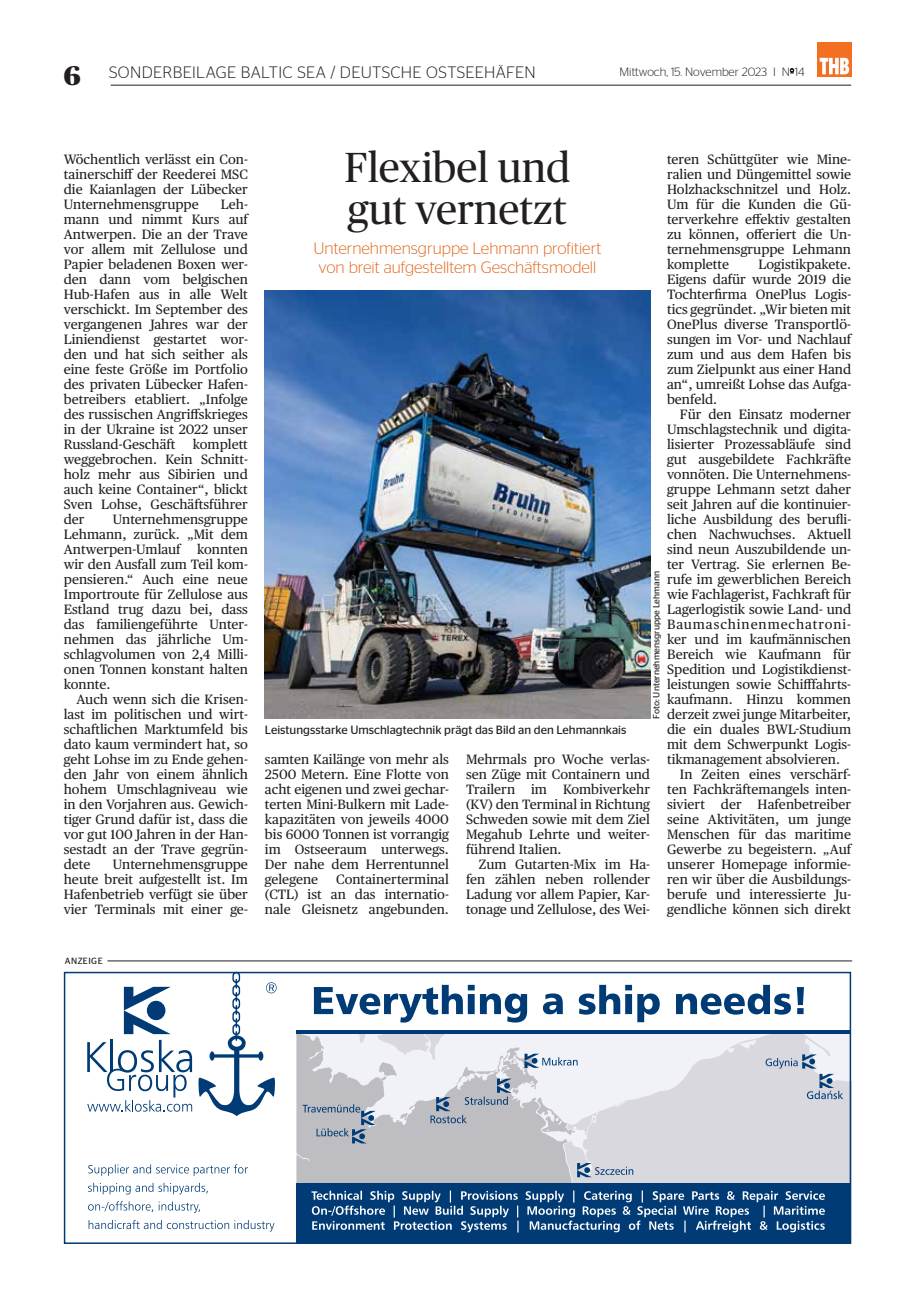
<style>
.page{position:relative;width:915px;height:1297px;background:#fff}
.page>*{position:absolute;margin:0;border:0;box-sizing:border-box;transform-origin:0 0}
.t1{font:42px/42px "Publico Headline";color:#231f20}
.t2{font:900 27px "Publico Headline";color:#231f20}
.t3{font:300 16.5px/19.5px "Stag Sans";color:#e2681f;text-align:center}
.t4{font:300 16.5px "Stag Sans";letter-spacing:.02em;color:#231f20}
.t5{font:13.5px/15px "Publico Text";color:#231f20;text-align:justify}
.t6{font:13.5px "Publico Text";letter-spacing:.065em;color:#231f20}
.t7{font:12px "Stag Sans";color:#231f20}
.t8{font:300 12px "Stag Sans";color:#231f20}
.t9{font:9px "Stag Sans";color:#231f20}
.t10{font:9px "Stag Sans";letter-spacing:.05em;color:#231f20}
</style>
<div class="page">
<hr style="left:111px;top:85px;width:739px;height:1px;background:#231f20">
<svg style="left:789px;top:68px;width:4px;height:6px"></svg>
<div style="left:816px;top:43px;width:34px;height:34px;background:#f36f21"></div>
<svg style="left:819px;top:58px;width:29px;height:16px"></svg>
<svg style="left:87px;top:1040px;width:105px;height:72px"></svg>
<svg style="left:124px;top:987px;width:47px;height:47px"></svg>
<svg style="left:198px;top:975px;width:78px;height:141px"></svg>
<svg style="left:314px;top:985px;width:489px;height:37px"></svg>
<svg style="left:296px;top:1034px;width:546px;height:207px"></svg>
<hr style="left:296px;top:1030px;width:554px;height:4px;background:#003b75">
<svg style="left:89px;top:1220px;width:185px;height:11px"></svg>
<svg style="left:88px;top:1201px;width:112px;height:12px"></svg>
<svg style="left:88px;top:1183px;width:120px;height:11px"></svg>
<svg style="left:88px;top:1164px;width:160px;height:12px"></svg>
<div style="left:64px;top:972px;width:786px;height:272px;border:2px solid #003b75"></div>
<hr style="left:107px;top:961px;width:744px;height:1px;background:#231f20">
<img style="left:265px;top:290px;width:384px;height:429px">
<h2 class="t2" style="left:64px;top:56px;width:18px">6</h2>
<p class="t4" style="left:109px;top:63px;width:428px">SONDERBEILAGE BALTIC SEA / DEUTSCHE OSTSEEHÄFEN</p>
<p class="t8" style="left:619px;top:66px;width:187px">Mittwoch, 15. November 2023 I N<sup>o</sup> 14</p>
<p class="t5" style="left:64px;top:151px;width:185px">Wöchentlich verlässt ein Con&shy;tainerschiff der Reederei MSC die Kaianlagen der Lübecker Unternehmensgruppe</p>
<p class="t5" style="left:64px;top:196px;width:185px;text-indent:157px">Leh&shy;mann und nimmt Kurs auf Antwerpen. Die an der Trave vor allem mit Zellulose und Papier beladenen Boxen wer&shy;den dann vom belgischen Hub-Hafen aus in alle Welt verschickt. Im September des vergangenen Jahres war der Liniendienst gestartet wor&shy;den und hat sich seither als eine feste Größe im Portfolio des privaten Lübecker Hafen&shy;betreibers etabliert. „Infolge des russischen Angriffskrieges in der Ukraine ist 2022 unser Russland-Geschäft</p>
<p class="t5" style="left:64px;top:436px;width:185px;text-indent:129px">komplett weggebrochen. Kein Schnitt&shy;holz mehr aus Sibirien und auch keine Container“, blickt Sven Lohse, Geschäftsführer der</p>
<p class="t5" style="left:64px;top:511px;width:185px;text-indent:49px">Unternehmensgruppe Lehmann, zurück. „Mit dem Antwerpen-Umlauf konnten wir den Ausfall zum Teil kom&shy;pensieren.“ Auch eine neue Importroute für Zellulose aus Estland trug dazu bei, dass das familiengeführte Unter&shy;nehmen das jährliche Um&shy;schlagvolumen von 2,4 Milli&shy;onen Tonnen konstant halten konnte.</p>
<p class="t5" style="left:64px;top:691px;width:185px;text-indent:13px">Auch wenn sich die Krisen&shy;last im politischen und wirt&shy;schaftlichen Marktumfeld bis dato kaum vermindert hat, so geht Lohse im zu Ende gehen&shy;den Jahr von einem ähnlich hohem Umschlagniveau wie in den Vorjahren aus. Gewich&shy;tiger Grund dafür ist, dass die vor gut 100 Jahren in der Han&shy;sestadt an der Trave gegrün&shy;dete</p>
<p class="t5" style="left:64px;top:856px;width:185px;text-indent:49px">Unternehmensgruppe heute breit aufgestellt ist. Im Hafenbetrieb verfügt sie über vier Terminals mit einer ge-</p>
<h1 class="t1" style="left:344px;top:145px;width:227px">Flexibel und gut vernetzt</h1>
<p class="t3" style="left:313px;top:238px;width:289px">Unternehmensgruppe Lehmann profitiert von breit aufgestelltem Geschäftsmodell</p>
<p class="t5" style="left:666px;top:151px;width:185px">teren Schüttgüter wie Mine&shy;ralien und Düngemittel sowie Holzhackschnitzel und Holz.<br>Um für die Kunden die Gü&shy;terverkehre effektiv gestalten zu können, offeriert die Un&shy;ternehmensgruppe Lehmann komplette</p>
<p class="t5" style="left:666px;top:256px;width:185px;text-indent:91px">Logistikpakete.<br>Eigens dafür wurde 2019 die Tochterfirma OnePlus Logis&shy;tics gegründet. „Wir bieten mit OnePlus diverse Transportlö&shy;sungen im Vor- und Nachlauf zum und aus dem Hafen bis zum Zielpunkt aus einer Hand an“, umreißt Lohse das Aufga&shy;benfeld.</p>
<p class="t5" style="left:679px;top:406px;width:173px">Für den Einsatz moderner</p>
<p class="t5" style="left:666px;top:421px;width:185px">Umschlagstechnik und digita-</p>
<p class="t5" style="left:666px;top:436px;width:185px">lisierter Prozessabläufe sind</p>
<p class="t5" style="left:666px;top:451px;width:185px">gut ausgebildete Fachkräfte</p>
<p class="t5" style="left:666px;top:466px;width:185px">vonnöten. Die Unternehmens-</p>
<p class="t5" style="left:666px;top:481px;width:185px">gruppe Lehmann setzt daher</p>
<p class="t5" style="left:666px;top:496px;width:185px">seit Jahren auf die kontinuier-</p>
<p class="t5" style="left:666px;top:511px;width:185px">liche Ausbildung des berufli-</p>
<p class="t5" style="left:666px;top:526px;width:185px">chen Nachwuchses. Aktuell</p>
<p class="t5" style="left:666px;top:541px;width:185px">sind neun Auszubildende un-</p>
<p class="t5" style="left:666px;top:556px;width:185px">ter Vertrag. Sie erlernen Be-</p>
<p class="t5" style="left:666px;top:571px;width:185px">rufe im gewerblichen Bereich</p>
<p class="t5" style="left:666px;top:586px;width:185px">wie Fachlagerist, Fachkraft für</p>
<p class="t5" style="left:666px;top:601px;width:185px">Lagerlogistik sowie Land- und</p>
<p class="t6" style="left:666px;top:614px;width:185px">Baumaschinenmechatroni-</p>
<p class="t5" style="left:666px;top:631px;width:185px">ker und im kaufmännischen</p>
<p class="t5" style="left:666px;top:646px;width:185px">Bereich wie Kaufmann für</p>
<p class="t5" style="left:666px;top:661px;width:185px">Spedition und Logistikdienst-</p>
<p class="t5" style="left:666px;top:676px;width:185px">leistungen sowie Schifffahrts-</p>
<p class="t5" style="left:666px;top:691px;width:185px">kaufmann. Hinzu kommen</p>
<p class="t5" style="left:666px;top:706px;width:185px">derzeit zwei junge Mitarbeiter,</p>
<p class="t5" style="left:666px;top:721px;width:185px">die ein duales BWL-Studium</p>
<p class="t5" style="left:666px;top:736px;width:185px">mit dem Schwerpunkt Logis-</p>
<p class="t5" style="left:666px;top:751px;width:174px">tikmanagement absolvieren.</p>
<p class="t5" style="left:679px;top:766px;width:173px">In Zeiten eines verschärf-</p>
<p class="t5" style="left:666px;top:781px;width:185px">ten Fachkräftemangels inten-</p>
<p class="t5" style="left:666px;top:796px;width:185px">siviert der Hafenbetreiber</p>
<p class="t5" style="left:666px;top:811px;width:185px">seine Aktivitäten, um junge</p>
<p class="t5" style="left:666px;top:826px;width:185px">Menschen für das maritime</p>
<p class="t5" style="left:666px;top:841px;width:185px">Gewerbe zu begeistern. „Auf</p>
<p class="t5" style="left:666px;top:856px;width:185px">unserer Homepage informie-</p>
<p class="t5" style="left:666px;top:871px;width:185px">ren wir über die Ausbildungs-</p>
<p class="t5" style="left:666px;top:886px;width:185px">berufe und interessierte Ju-</p>
<p class="t5" style="left:666px;top:901px;width:185px">gendliche können sich direkt</p>
<p class="t9" style="left:651px;top:719px;width:149px;rotate:-90deg">Foto: Unternehmensgruppe Lehmann</p>
<p class="t7" style="left:265px;top:723px;width:363px">Leistungsstarke Umschlagtechnik prägt das Bild an den Lehmannkais</p>
<p class="t5" style="left:466px;top:751px;width:185px">Mehrmals pro Woche verlas&shy;sen Züge mit Containern und Trailern im Kombiverkehr (KV) den Terminal in Richtung Schweden sowie mit dem Ziel Megahub Lehrte und weiter&shy;führend Italien.</p>
<p class="t5" style="left:466px;top:856px;width:185px;text-indent:13px">Zum Gutarten-Mix im Ha&shy;fen zählen neben rollender Ladung vor allem Papier, Kar&shy;tonage und Zellulose, des Wei-</p>
<p class="t5" style="left:265px;top:751px;width:185px">samten Kailänge von mehr als 2500 Metern. Eine Flotte von acht eigenen und zwei gechar&shy;terten Mini-Bulkern mit Lade&shy;kapazitäten von jeweils 4000 bis 6000 Tonnen ist vorrangig im Ostseeraum unterwegs.<br>Der nahe dem Herrentunnel gelegene</p>
<p class="t5" style="left:265px;top:871px;width:185px;text-indent:71px">Containerterminal (CTL) ist an das internatio&shy;nale Gleisnetz angebunden.</p>
<p class="t10" style="left:65px;top:955px;width:39px">ANZEIGE</p>
</div>
